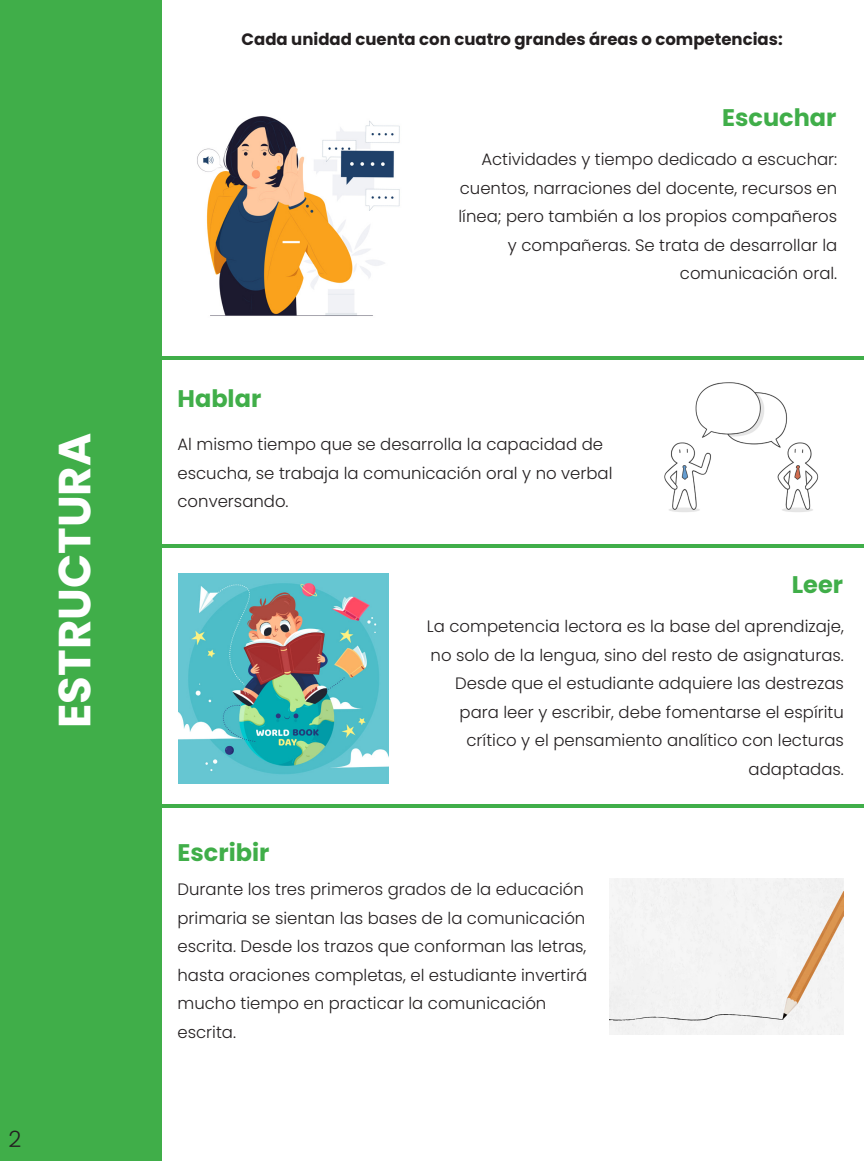
<style>
.page{position:relative;width:864px;height:1161px;background:#fff}
.page>*{position:absolute;margin:0;border:0;box-sizing:border-box;transform-origin:0 0}
.t1{font:700 45px "Poppins";color:#fff}
.t2{font:700 24px "Poppins";color:#40ae49}
.t3{font:300 22.5px "Poppins";color:#231f20}
.t4{font:300 16.5px/28.5px "Poppins";color:#231f20;text-align:right}
.t5{font:700 16.5px "Poppins";color:#231f20}
</style>
<div class="page">
<hr style="left:65px;top:356px;width:799px;height:4px;background:#40ae49">
<hr style="left:70px;top:544px;width:794px;height:4px;background:#40ae49">
<hr style="left:70px;top:804px;width:794px;height:3px;background:#40ae49">
<div style="left:0;top:0;width:161px;height:1161px;background:#40ae49"></div>
<img style="left:197px;top:116px;width:203px;height:200px">
<img style="left:664px;top:382px;width:155px;height:130px">
<img style="left:178px;top:573px;width:210px;height:210px">
<div style="left:610px;top:879px;width:234px;height:156px;background:#f3f3f3"></div>
<p class="t1" style="left:49px;top:728px;width:296px;rotate:-90deg">ESTRUCTURA</p>
<p class="t3" style="left:9px;top:1126px;width:14px">2</p>
<p class="t5" style="left:242px;top:30px;width:543px">Cada unidad cuenta con cuatro grandes áreas o competencias:</p>
<p class="t2" style="left:722px;top:104px;width:116px">Escuchar</p>
<p class="t4" style="left:459px;top:145px;width:380px">Actividades y tiempo dedicado a escuchar: cuentos, narraciones del docente, recursos en línea; pero también a los propios compañeros y compañeras. Se trata de desarrollar la comunicación oral.</p>
<p class="t2" style="left:178px;top:385px;width:85px">Hablar</p>
<p class="t4" style="left:178px;top:430px;width:437px;text-align:left">Al mismo tiempo que se desarrolla la capacidad de escucha, se trabaja la comunicación oral y no verbal conversando.</p>
<p class="t2" style="left:792px;top:570px;width:53px">Leer</p>
<p class="t4" style="left:427px;top:612px;width:419px">La competencia lectora es la base del aprendizaje, no solo de la lengua, sino del resto de asignaturas.<br>Desde que el estudiante adquiere las destrezas para leer y escribir, debe fomentarse el espíritu crítico y el pensamiento analítico con lecturas adaptadas.</p>
<p class="t2" style="left:178px;top:838px;width:93px">Escribir</p>
<p class="t4" style="left:178px;top:875px;width:411px;text-align:left">Durante los tres primeros grados de la educación primaria se sientan las bases de la comunicación escrita. Desde los trazos que conforman las letras, hasta oraciones completas, el estudiante invertirá mucho tiempo en practicar la comunicación escrita.</p>
</div>
